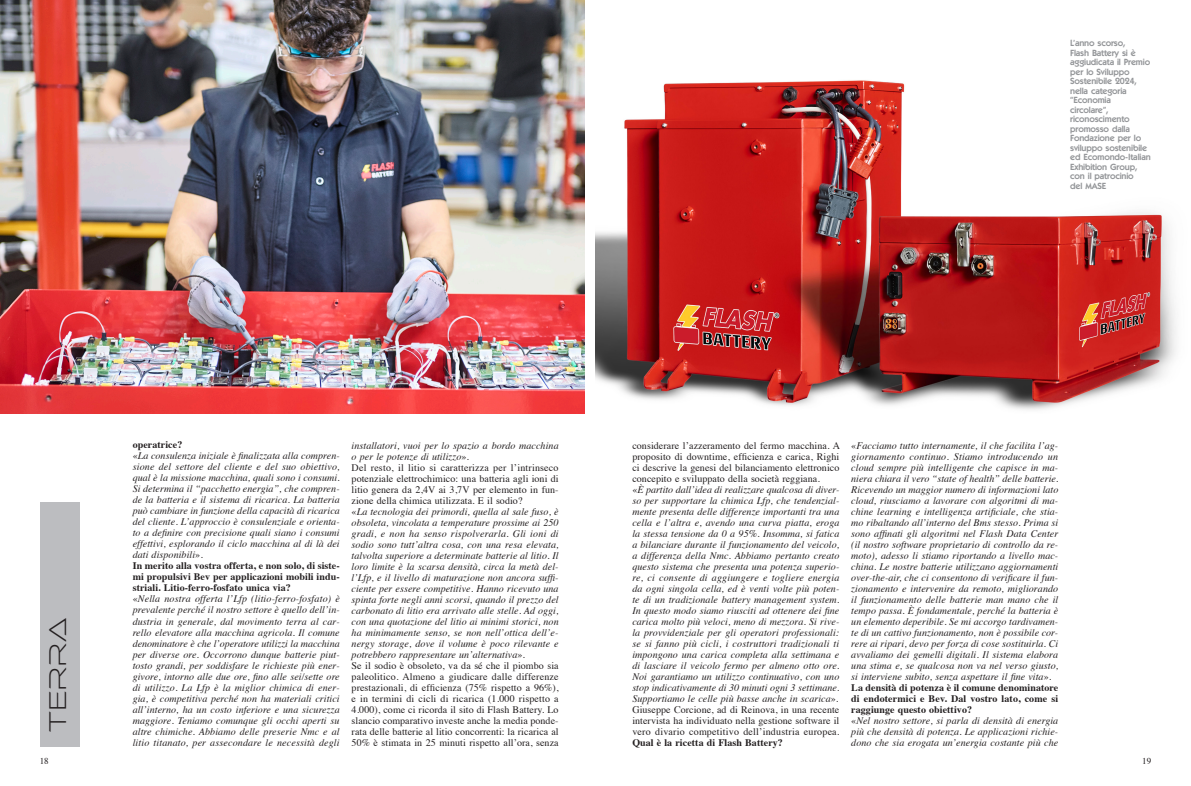
<style>
.page{position:relative;width:1191px;height:786px;background:#fff}
.page>*{position:absolute;margin:0;border:0;box-sizing:border-box;transform-origin:0 0}
.testatina_laterale{font:25px "Ethnocentric El";letter-spacing:.05em;color:#231f20}
.corpo_testo{font:italic 10px/11px "Times";letter-spacing:.005em;color:#231f20;text-align:justify}
.corpo_testo-2{font:10px/11px "Times";letter-spacing:.005em;color:#231f20;text-align:justify}
.corpo_testo-3{font:700 10px/11px "Times";letter-spacing:.01em;color:#231f20;text-align:justify}
.dida_sinistra{font:600 9px/9.5px "ITC Kabel Std";letter-spacing:-.015em;color:#939598}
.t1{font:9px "Times";color:#231f20}
.s1{font-style:normal}
.s2{font-weight:700}
</style>
<div class="page">
<img style="left:595px;top:80px;width:581px;height:330px">
<div style="left:40px;top:502px;width:39px;height:244px;background:#bcbdc0"></div>
<img style="left:0;top:0;width:584px;height:413px">
<p class="dida_sinistra" style="left:1070px;top:38px;width:82px">L’anno scorso,<br>Flash Battery si è aggiudicata il Premio per lo Sviluppo<br>Sostenibile 2024, nella categoria “Economia circolare”, riconoscimento promosso dalla<br>Fondazione per lo sviluppo sostenibile ed Ecomondo-Italian<br>Exhibition Group, con il patrocinio</p>
<p class="dida_sinistra" style="left:1070px;top:181px;width:38px">del MASE</p>
<p class="testatina_laterale" style="left:43px;top:731px;width:116px;rotate:-90deg">terra</p>
<p class="corpo_testo-3" style="left:133px;top:438px;width:51px">operatrice?</p>
<p class="corpo_testo" style="left:133px;top:449px;width:209px"><span class="s1">«</span>La consulenza iniziale è finalizzata alla compren&shy;sione del settore del cliente e del suo obiettivo, qual è la missione macchina, quali sono i consumi.<br>Si determina il “pacchetto energia”, che compren&shy;de la batteria e il sistema di ricarica. La batteria può cambiare in funzione della capacità di ricarica del cliente. L’approccio è consulenziale e orienta&shy;to a definire con precisione quali siano i consumi effettivi, esplorando il ciclo macchina al di là dei dati disponibili<span class="s1">».</span></p>
<p class="corpo_testo-3" style="left:133px;top:559px;width:208px">In merito alla vostra offerta, e non solo, di siste&shy;mi propulsivi Bev per applicazioni mobili indu&shy;striali. Litio-ferro-fosfato unica via?</p>
<p class="corpo_testo" style="left:133px;top:592px;width:208px"><span class="s1">«</span>Nella nostra offerta l’Lfp (litio-ferro-fosfato) è prevalente perché il nostro settore è quello dell’in&shy;dustria in generale, dal movimento terra al car&shy;rello elevatore alla macchina agricola. Il comune denominatore è che l’operatore utilizzi la macchina per diverse ore. Occorrono dunque batterie piut&shy;tosto grandi, per soddisfare le richieste più ener&shy;givore, intorno alle due ore, fino alle sei/sette ore di utilizzo. La Lfp è la miglior chimica di ener&shy;gia, è competitiva perché non ha materiali critici all’interno, ha un costo inferiore e una sicurezza maggiore. Teniamo comunque gli occhi aperti su altre chimiche. Abbiamo delle preserie Nmc e al litio titanato, per assecondare le necessità degli</p>
<p class="corpo_testo" style="left:351px;top:439px;width:208px">installatori, vuoi per lo spazio a bordo macchina o per le potenze di utilizzo<span class="s1">».</span></p>
<p class="corpo_testo-2" style="left:351px;top:461px;width:208px">Del resto, il litio si caratterizza per l’intrinseco potenziale elettrochimico: una batteria agli ioni di litio genera da 2,4V ai 3,7V per elemento in fun&shy;zione della chimica utilizzata. E il sodio?</p>
<p class="corpo_testo" style="left:351px;top:505px;width:208px"><span class="s1">«</span>La tecnologia dei primordi, quella al sale fuso, è obsoleta, vincolata a temperature prossime ai 250 gradi, e non ha senso rispolverarla. Gli ioni di sodio sono tutt’altra cosa, con una resa elevata, talvolta superiore a determinate batterie al litio. Il loro limite è la scarsa densità, circa la metà del&shy;l’Lfp, e il livello di maturazione non ancora suffi&shy;ciente per essere competitive. Hanno ricevuto una spinta forte negli anni scorsi, quando il prezzo del carbonato di litio era arrivato alle stelle. Ad oggi, con una quotazione del litio ai minimi storici, non ha minimamente senso, se non nell’ottica dell’e&shy;nergy storage, dove il volume è poco rilevante e potrebbero rappresentare un’alternativa<span class="s1">».</span></p>
<p class="corpo_testo-2" style="left:351px;top:659px;width:209px">Se il sodio è obsoleto, va da sé che il piombo sia paleolitico. Almeno a giudicare dalle differenze prestazionali, di efficienza (75% rispetto a 96%), e in termini di cicli di ricarica (1.000 rispetto a 4.000), come ci ricorda il sito di Flash Battery. Lo slancio comparativo investe anche la media ponde&shy;rata delle batterie al litio concorrenti: la ricarica al 50% è stimata in 25 minuti rispetto all’ora, senza</p>
<p class="corpo_testo-2" style="left:632px;top:439px;width:209px">considerare l’azzeramento del fermo macchina. A proposito di downtime, efficienza e carica, Righi ci descrive la genesi del bilanciamento elettronico concepito e sviluppato della società reggiana.</p>
<p class="corpo_testo" style="left:632px;top:483px;width:209px"><span class="s1">«</span>È partito dall’idea di realizzare qualcosa di diver&shy;so per supportare la chimica Lfp, che tendenzial&shy;mente presenta delle differenze importanti tra una cella e l’altra e, avendo una curva piatta, eroga la stessa tensione da 0 a 95%. Insomma, si fatica a bilanciare durante il funzionamento del veicolo, a differenza della Nmc. Abbiamo pertanto creato questo sistema che presenta una potenza superio&shy;re, ci consente di aggiungere e togliere energia da ogni singola cella, ed è venti volte più poten&shy;te di un tradizionale battery management system.<br>In questo modo siamo riusciti ad ottenere dei fine carica molto più veloci, meno di mezzora. Si rive&shy;la provvidenziale per gli operatori professionali: se si fanno più cicli, i costruttori tradizionali ti impongono una carica completa alla settimana e di lasciare il veicolo fermo per almeno otto ore.<br>Noi garantiamo un utilizzo continuativo, con uno stop indicativamente di 30 minuti ogni 3 settimane.<br>Supportiamo le celle più basse anche in scarica<span class="s1">».</span></p>
<p class="corpo_testo-2" style="left:632px;top:703px;width:209px">Giuseppe Corcione, ad di Reinova, in una recente intervista ha individuato nella gestione software il vero divario competitivo dell’industria europea.<br><span class="s2">Qual è la ricetta di Flash Battery?</span></p>
<p class="corpo_testo" style="left:851px;top:439px;width:209px"><span class="s1">«</span>Facciamo tutto internamente, il che facilita l’ag&shy;giornamento continuo. Stiamo introducendo un cloud sempre più intelligente che capisce in ma&shy;niera chiara il vero “state of health” delle batterie.<br>Ricevendo un maggior numero di informazioni lato cloud, riusciamo a lavorare con algoritmi di ma&shy;chine learning e intelligenza artificiale, che stia&shy;mo ribaltando all’interno del Bms stesso. Prima si sono affinati gli algoritmi nel Flash Data Center (il nostro software proprietario di controllo da re&shy;moto), adesso li stiamo riportando a livello mac&shy;china. Le nostre batterie utilizzano aggiornamenti over-the-air, che ci consentono di verificare il fun&shy;zionamento e intervenire da remoto, migliorando il funzionamento delle batterie man mano che il tempo passa. È fondamentale, perché la batteria è un elemento deperibile. Se mi accorgo tardivamen&shy;te di un cattivo funzionamento, non è possibile cor&shy;rere ai ripari, devo per forza di cose sostituirla. Ci avvaliamo dei gemelli digitali. Il sistema elabora una stima e, se qualcosa non va nel verso giusto, si interviene subito, senza aspettare il fine vita<span class="s1">».</span></p>
<p class="corpo_testo-3" style="left:851px;top:681px;width:208px">La densità di potenza è il comune denominatore di endotermici e Bev. Dal vostro lato, come si raggiunge questo obiettivo?</p>
<p class="corpo_testo" style="left:851px;top:714px;width:208px"><span class="s1">«</span>Nel nostro settore, si parla di densità di energia più che densità di potenza. Le applicazioni richie&shy;dono che sia erogata un’energia costante più che</p>
<p class="t1" style="left:40px;top:752px;width:11px">18</p>
<p class="t1" style="left:1142px;top:752px;width:11px">19</p>
</div>
